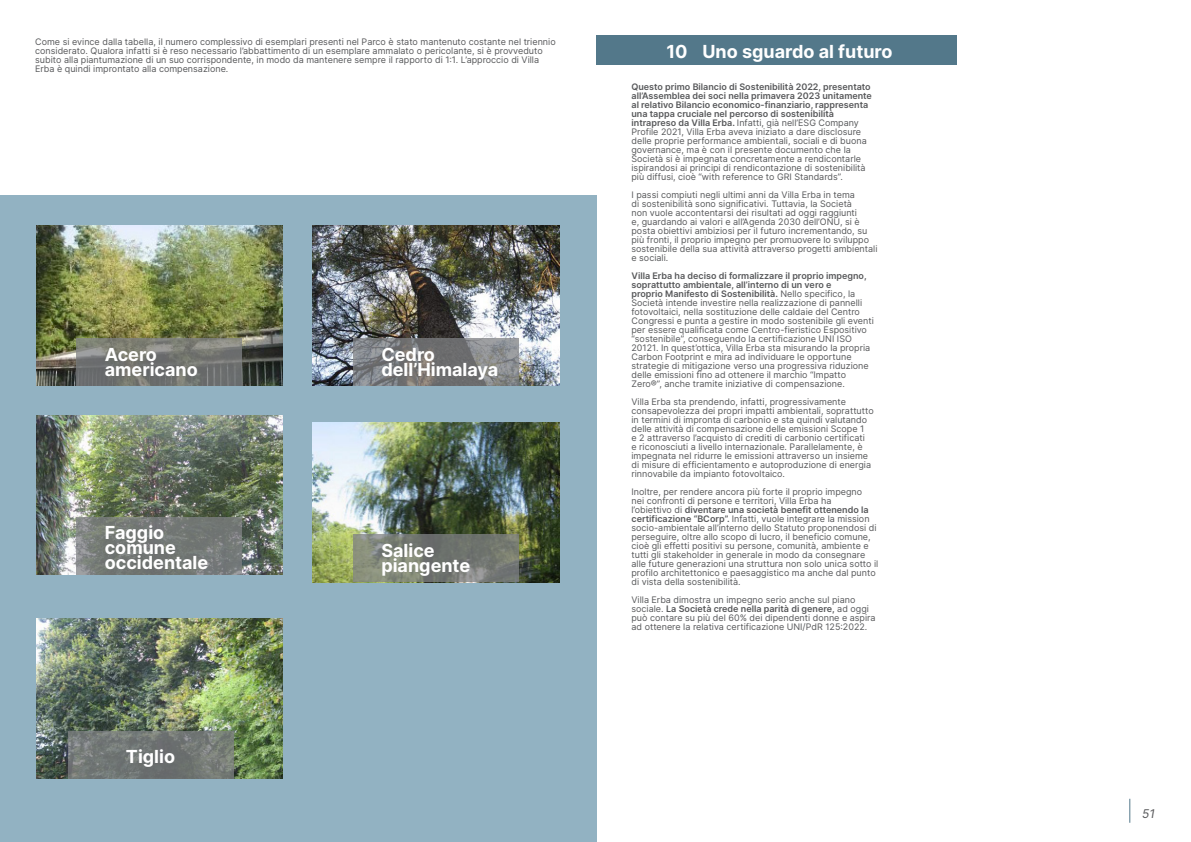
<style>
.page{position:relative;width:1191px;height:842px;background:#fff}
.page>*{position:absolute;margin:0;border:0;box-sizing:border-box;transform-origin:0 0}
.t1{font:700 18px/15px "Inter";color:#fff}
.t2{font:italic 12px "Inter";color:#57585a}
.t3{font:9px/9px "Inter";color:#57585a}
.s1{font-weight:600}
</style>
<div class="page">
<svg style="left:1129px;top:799px;width:1px;height:24px"></svg>
<div style="left:0;top:196px;width:596px;height:646px;background:#92b2c2"></div>
<img style="left:36px;top:226px;width:247px;height:160px">
<img style="left:313px;top:226px;width:246px;height:160px">
<img style="left:36px;top:415px;width:247px;height:160px">
<img style="left:313px;top:422px;width:246px;height:160px">
<img style="left:36px;top:619px;width:247px;height:159px">
<svg style="left:76px;top:338px;width:166px;height:48px;background:#767873"></svg>
<svg style="left:353px;top:338px;width:166px;height:48px;background:#7b7c7e"></svg>
<svg style="left:76px;top:518px;width:166px;height:57px;background:#767b78"></svg>
<svg style="left:353px;top:534px;width:166px;height:48px;background:#7a7e75"></svg>
<svg style="left:68px;top:730px;width:165px;height:48px;background:#727875"></svg>
<div style="left:596px;top:36px;width:361px;height:29px;background:#53788a"></div>
<p class="t3" style="left:35px;top:37px;width:522px">Come si evince dalla tabella, il numero complessivo di esemplari presenti nel Parco è stato mantenuto costante nel triennio considerato. Qualora infatti si è reso necessario l’abbattimento di un esemplare ammalato o pericolante, si è provveduto subito alla piantumazione di un suo corrispondente, in modo da mantenere sempre il rapporto di 1:1. L’approccio di Villa Erba è quindi improntato alla compensazione.</p>
<p class="t1" style="left:105px;top:346px;width:54px">Acero</p>
<p class="t1" style="left:105px;top:361px;width:95px">americano</p>
<p class="t1" style="left:105px;top:525px;width:61px">Faggio</p>
<p class="t1" style="left:105px;top:540px;width:73px">comune</p>
<p class="t1" style="left:105px;top:555px;width:105px">occidentale</p>
<p class="t1" style="left:126px;top:749px;width:51px">Tiglio</p>
<p class="t1" style="left:381px;top:346px;width:118px">Cedro dell’Himalaya</p>
<p class="t1" style="left:381px;top:542px;width:55px">Salice</p>
<p class="t1" style="left:381px;top:557px;width:90px">piangente</p>
<p class="t1" style="left:666px;top:43px;width:228px">10 Uno sguardo al futuro</p>
<p class="t3" style="left:631px;top:82px;width:242px"><span class="s1">Questo primo Bilancio di Sostenibilità 2022, presentato all’Assemblea dei soci nella primavera 2023 unitamente al relativo Bilancio economico-finanziario, rappresenta una tappa cruciale nel percorso di sostenibilità intrapreso da Villa Erba.</span> Infatti, già nell’ESG Company Profile 2021, Villa Erba aveva iniziato a dare disclosure delle proprie performance ambientali, sociali e di buona governance, ma è con il presente documento che la Società si è impegnata concretamente a rendicontarle ispirandosi ai principi di rendicontazione di sostenibilità più diffusi, cioè “with reference to GRI Standards”.</p>
<p class="t3" style="left:631px;top:190px;width:247px">I passi compiuti negli ultimi anni da Villa Erba in tema<br>di sostenibilità sono significativi. Tuttavia, la Società<br>non vuole accontentarsi dei risultati ad oggi raggiunti<br>e, guardando ai valori e all’Agenda 2030 dell’ONU, si è posta obiettivi ambiziosi per il futuro incrementando, su più fronti, il proprio impegno per promuovere lo sviluppo sostenibile della sua attività attraverso progetti ambientali e sociali.</p>
<p class="t3" style="left:631px;top:271px;width:244px"><span class="s1">Villa Erba ha deciso di formalizzare il proprio impegno, soprattutto ambientale, all’interno di un vero e<br>proprio Manifesto di Sostenibilità.</span> Nello specifico, la Società intende investire nella realizzazione di pannelli fotovoltaici, nella sostituzione delle caldaie del Centro Congressi e punta a gestire in modo sostenibile gli eventi per essere qualificata come Centro-fieristico Espositivo “sostenibile”, conseguendo la certificazione UNI ISO 20121. In quest’ottica, Villa Erba sta misurando la propria Carbon Footprint e mira ad individuare le opportune strategie di mitigazione verso una progressiva riduzione delle emissioni fino ad ottenere il marchio “Impatto Zero®”, anche tramite iniziative di compensazione.</p>
<p class="t3" style="left:631px;top:397px;width:244px">Villa Erba sta prendendo, infatti, progressivamente consapevolezza dei propri impatti ambientali, soprattutto in termini di impronta di carbonio e sta quindi valutando delle attività di compensazione delle emissioni Scope 1<br>e 2 attraverso l’acquisto di crediti di carbonio certificati<br>e riconosciuti a livello internazionale. Parallelamente, è impegnata nel ridurre le emissioni attraverso un insieme di misure di efficientamento e autoproduzione di energia rinnovabile da impianto fotovoltaico.</p>
<p class="t3" style="left:631px;top:487px;width:248px">Inoltre, per rendere ancora più forte il proprio impegno<br>nei confronti di persone e territori, Villa Erba ha<br>l’obiettivo di <span class="s1">diventare una società benefit ottenendo la certificazione “BCorp”.</span> Infatti, vuole integrare la mission socio-ambientale all’interno dello Statuto proponendosi di perseguire, oltre allo scopo di lucro, il beneficio comune, cioè gli effetti positivi su persone, comunità, ambiente e tutti gli stakeholder in generale in modo da consegnare alle future generazioni una struttura non solo unica sotto il profilo architettonico e paesaggistico ma anche dal punto di vista della sostenibilità.</p>
<p class="t3" style="left:631px;top:595px;width:246px">Villa Erba dimostra un impegno serio anche sul piano sociale. <span class="s1">La Società crede nella parità di genere,</span> ad oggi può contare su più del 60% dei dipendenti donne e aspira ad ottenere la relativa certificazione UNI/PdR 125:2022.</p>
<h2 class="t2" style="left:1142px;top:804px;width:14px">51</h2>
</div>
